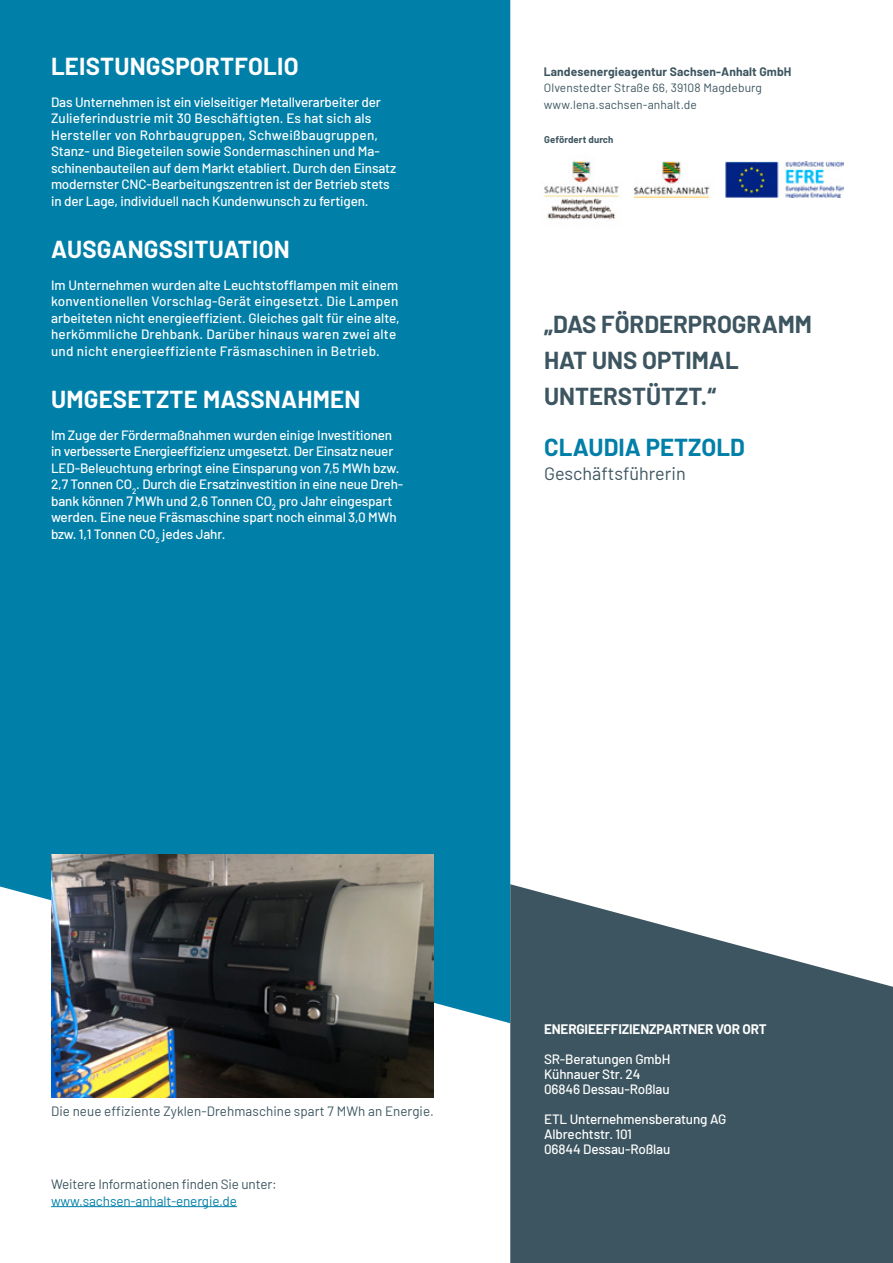
<style>
.page{position:relative;width:893px;height:1263px;background:#fff}
.page>*{position:absolute;margin:0;border:0;box-sizing:border-box;transform-origin:0 0}
.t1{font:700 24px "Barlow";letter-spacing:.01em;color:#fff}
.t2{font:700 24px/36px "Barlow";color:#3d5560}
.t3{font:700 24px "Barlow";color:#007fa8}
.t4{font:18px "Barlow";color:#3d5560}
.t5{font:500 13.5px/16.5px "Barlow";letter-spacing:-.01em;color:#fff}
.t6{font:500 13.5px/16.5px "Barlow";letter-spacing:.015em;color:#fff}
.t7{font:13.5px "Barlow";letter-spacing:.005em;color:#3d5560}
.t8{font:13.5px "Barlow";letter-spacing:-.01em;color:#007fa8}
.t9{font:700 13.5px "Barlow";letter-spacing:-.01em;color:#fff}
.t10{font:12px/16.5px "Barlow";letter-spacing:.01em;color:#3d5560}
.t11{font:700 12px "Barlow";letter-spacing:.01em;color:#3d5560}
.t12{font:700 9.6px "Barlow";letter-spacing:.01em;color:#3d5560}
</style>
<div class="page">
<div style="left:0;top:0;width:510px;height:1023px;background:#007fa8"></div>
<svg style="left:510px;top:884px;width:383px;height:379px;background:#576c75"></svg>
<hr style="left:51px;top:1206px;width:186px;height:1px;background:#007fa8">
<img style="left:635px;top:161px;width:208px;height:36px">
<img style="left:543px;top:155px;width:77px;height:65px">
<img style="left:51px;top:855px;width:383px;height:242px">
<h1 class="t1" style="left:51px;top:49px;width:249px">LEISTUNGSPORTFOLIO</h1>
<p class="t5" style="left:51px;top:93px;width:347px">Das Unternehmen ist ein vielseitiger Metallverarbeiter der Zulieferindustrie mit 30 Beschäftigten. Es hat sich als Hersteller von Rohrbaugruppen, Schweißbaugruppen, Stanz- und Biegeteilen sowie Sondermaschinen und Ma&shy;schinenbauteilen auf dem Markt etabliert. Durch den Einsatz modernster CNC-Bearbeitungszentren ist der Betrieb stets in der Lage, individuell nach Kundenwunsch zu fertigen.</p>
<h1 class="t1" style="left:51px;top:232px;width:240px">AUSGANGSSITUATION</h1>
<p class="t6" style="left:51px;top:276px;width:350px">Im Unternehmen wurden alte Leuchtstofflampen mit einem konventionellen Vorschlag-Gerät eingesetzt. Die Lampen arbeiteten nicht energieeffizient. Gleiches galt für eine alte, herkömmliche Drehbank. Darüber hinaus waren zwei alte und nicht energieeffiziente Fräsmaschinen in Betrieb.</p>
<h1 class="t1" style="left:51px;top:382px;width:311px">UMGESETZTE MASSNAHMEN</h1>
<p class="t5" style="left:51px;top:426px;width:354px">Im Zuge der Fördermaßnahmen wurden einige Investitionen in verbesserte Energieeffizienz umgesetzt. Der Einsatz neuer LED-Beleuchtung erbringt eine Einsparung von 7,5 MWh bzw.<br>2,7 Tonnen CO<sub>2</sub>. Durch die Ersatzinvestition in eine neue Dreh&shy;bank können 7 MWh und 2,6 Tonnen CO<sub>2</sub> pro Jahr eingespart werden. Eine neue Fräsmaschine spart noch einmal 3,0 MWh bzw. 1,1 Tonnen CO<sub>2</sub> jedes Jahr.</p>
<p class="t11" style="left:544px;top:63px;width:249px">Landesenergieagentur Sachsen-Anhalt GmbH</p>
<p class="t10" style="left:544px;top:79px;width:220px">Olvenstedter Straße 66, 39108 Magdeburg www.lena.sachsen-anhalt.de</p>
<p class="t12" style="left:544px;top:133px;width:71px">Gefördert durch</p>
<h1 class="t2" style="left:544px;top:304px;width:270px">„DAS FÖRDERPROGRAMM<br>HAT UNS OPTIMAL<br>UNTERSTÜTZT.“</h1>
<h1 class="t3" style="left:544px;top:429px;width:202px">CLAUDIA PETZOLD</h1>
<h2 class="t4" style="left:544px;top:460px;width:143px">Geschäftsführerin</h2>
<p class="t7" style="left:51px;top:1101px;width:384px">Die neue effiziente Zyklen-Drehmaschine spart 7 MWh an Energie.</p>
<p class="t7" style="left:51px;top:1174px;width:227px">Weitere Informationen finden Sie unter:</p>
<p class="t8" style="left:51px;top:1191px;width:187px">www.sachsen-anhalt-energie.de</p>
<p class="t9" style="left:544px;top:1019px;width:224px">ENERGIEEFFIZIENZPARTNER VOR ORT</p>
<p class="t5" style="left:544px;top:1050px;width:128px;line-height:15px">SR-Beratungen GmbH<br>Kühnauer Str. 24<br>06846 Dessau-Roßlau</p>
<p class="t5" style="left:544px;top:1110px;width:184px;line-height:15px">ETL Unternehmensberatung AG<br>Albrechtstr. 101<br>06844 Dessau-Roßlau</p>
</div>
